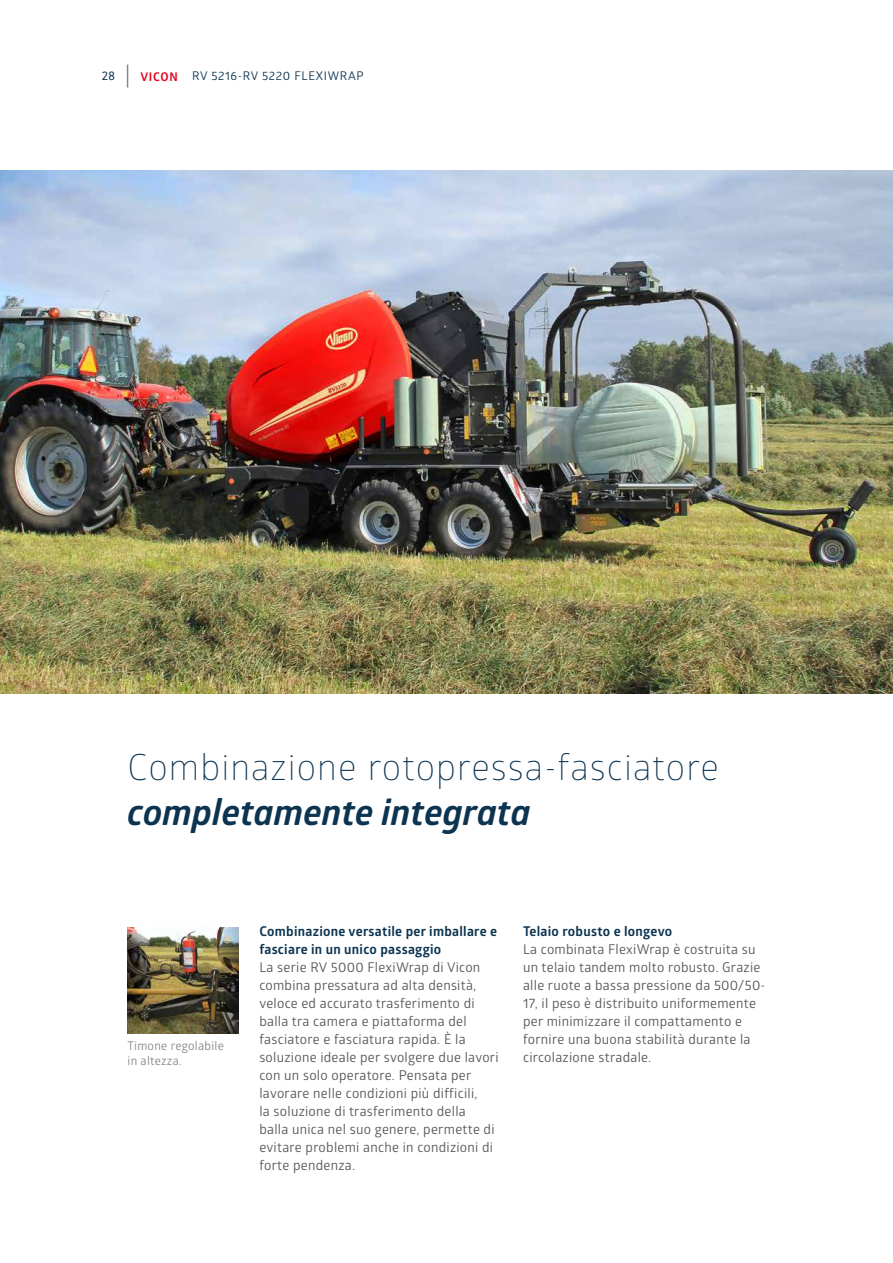
<style>
.page{position:relative;width:893px;height:1263px;background:#fff}
.page>*{position:absolute;margin:0;border:0;box-sizing:border-box;transform-origin:0 0}
.t1{font:300 36px "Glober";letter-spacing:.03em;color:#0c3451}
.t2{font:italic 700 36px "Glober";color:#0c3451}
.t3{font:13.5px/18px "Glober";letter-spacing:.02em;color:#575756}
.t4{font:700 13.5px/18px "Glober";letter-spacing:.02em;color:#0c3451}
.t5{font:12px/15px "Glober";letter-spacing:.02em;color:#878787}
.t6{font:12px "Glober";letter-spacing:.055em;color:#0c3451}
.t7{font:700 12px "Glober";letter-spacing:.06em;color:#e40521}
.t8{font:12px "Ruda";color:#0c3451}
</style>
<div class="page">
<img style="left:0;top:170px;width:893px;height:523px">
<img style="left:128px;top:927px;width:110px;height:106px">
<svg style="left:127px;top:65px;width:1px;height:23px"></svg>
<p class="t8" style="left:102px;top:70px;width:14px">28</p>
<p class="t7" style="left:140px;top:68px;width:39px">VICON</p>
<p class="t6" style="left:192px;top:68px;width:173px">RV 5216-RV 5220 FLEXIWRAP</p>
<h1 class="t1" style="left:128px;top:742px;width:593px">Combinazione rotopressa-fasciatore</h1>
<h1 class="t2" style="left:128px;top:787px;width:405px">completamente integrata</h1>
<p class="t5" style="left:128px;top:1038px;width:98px">Timone regolabile in altezza.</p>
<p class="t4" style="left:259px;top:922px;width:239px">Combinazione versatile per imballare e fasciare in un unico passaggio</p>
<p class="t3" style="left:259px;top:958px;width:241px">La serie RV 5000 FlexiWrap di Vicon combina pressatura ad alta densità, veloce ed accurato trasferimento di balla tra camera e piattaforma del fasciatore e fasciatura rapida. È la soluzione ideale per svolgere due lavori con un solo operatore. Pensata per lavorare nelle condizioni più difficili,<br>la soluzione di trasferimento della<br>balla unica nel suo genere, permette di evitare problemi anche in condizioni di forte pendenza.</p>
<p class="t4" style="left:523px;top:922px;width:151px">Telaio robusto e longevo</p>
<p class="t3" style="left:523px;top:940px;width:244px">La combinata FlexiWrap è costruita su un telaio tandem molto robusto. Grazie alle ruote a bassa pressione da 500/50- 17, il peso è distribuito uniformemente per minimizzare il compattamento e fornire una buona stabilità durante la circolazione stradale.</p>
</div>
